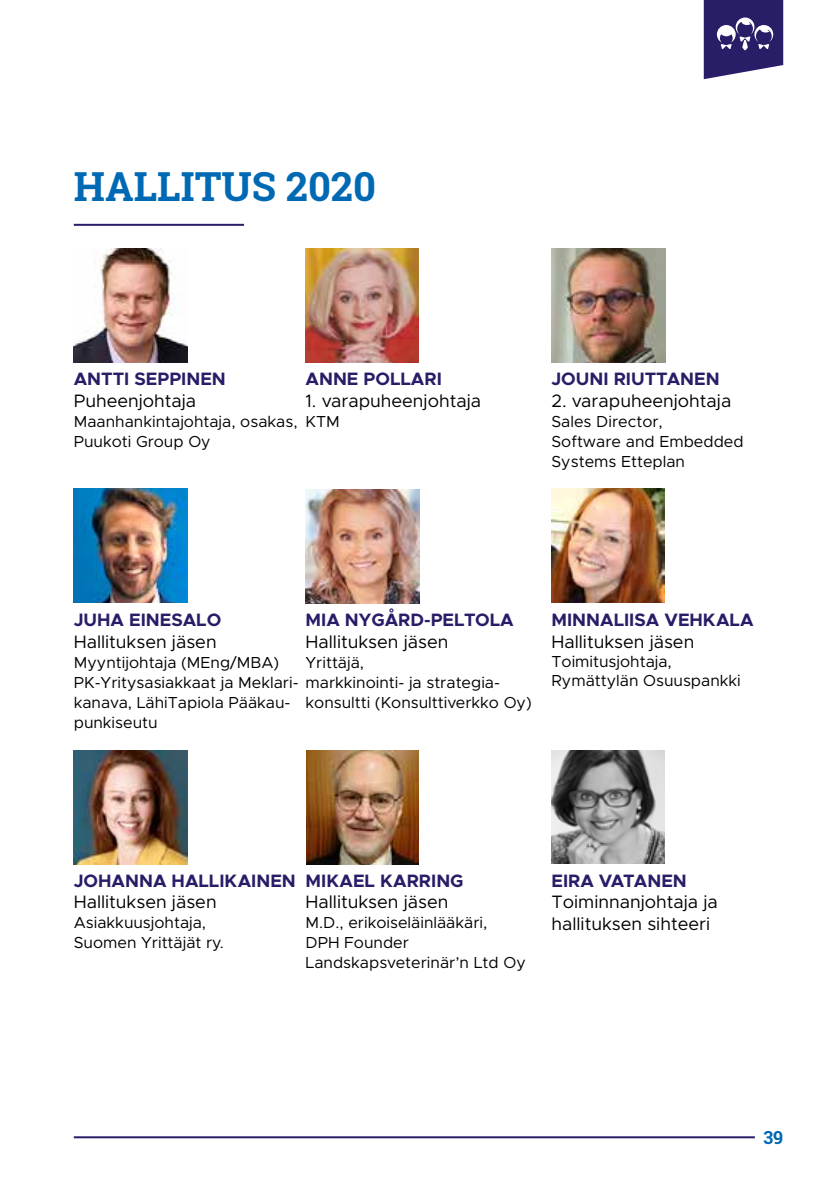
<style>
.page{position:relative;width:840px;height:1191px;background:#fff}
.page>*{position:absolute;margin:0;border:0;box-sizing:border-box;transform-origin:0 0}
.Otsikko{font:700 40px "Roboto Slab";color:#0069b4}
.Leipis{font:18px/21.6px "Metropolis";color:#000}
.Väliotsikko{font:700 18px "Metropolis";color:#281d67}
.t1{font:700 18px "Roboto Slab";color:#0069b4}
.Hallitustittelit{font:16px/20px "Metropolis";color:#000}
.Leipis-2{font:16px "Metropolis";color:#000}
</style>
<div class="page">
<hr style="left:74px;top:1136px;width:680px;height:2px;background:#281d67">
<hr style="left:74px;top:224px;width:170px;height:2px;background:#281d67">
<img style="left:305px;top:490px;width:114px;height:113px">
<img style="left:551px;top:750px;width:113px;height:113px">
<svg style="left:703px;top:0;width:79px;height:79px;background:#4e4582"></svg>
<img style="left:74px;top:249px;width:113px;height:113px">
<img style="left:305px;top:249px;width:113px;height:113px">
<img style="left:551px;top:249px;width:113px;height:113px">
<img style="left:74px;top:488px;width:113px;height:114px">
<img style="left:551px;top:488px;width:113px;height:114px">
<img style="left:74px;top:750px;width:113px;height:114px">
<img style="left:306px;top:750px;width:112px;height:114px">
<p class="Otsikko" style="left:74px;top:159px;width:303px">HALLITUS 2020</p>
<p class="Väliotsikko" style="left:74px;top:367px;width:153px">ANTTI SEPPINEN</p>
<p class="Leipis" style="left:74px;top:390px;width:124px">Puheenjohtaja</p>
<p class="Hallitustittelit" style="left:74px;top:411px;width:225px">Maanhankintajohtaja, osakas,<br>Puukoti Group Oy</p>
<p class="Väliotsikko" style="left:305px;top:367px;width:138px">ANNE POLLARI</p>
<p class="Leipis" style="left:305px;top:390px;width:177px">1. varapuheenjohtaja</p>
<p class="Hallitustittelit" style="left:305px;top:411px;width:36px">KTM</p>
<p class="Väliotsikko" style="left:551px;top:367px;width:170px">JOUNI RIUTTANEN</p>
<p class="Leipis" style="left:551px;top:390px;width:181px">2. varapuheenjohtaja</p>
<p class="Hallitustittelit" style="left:551px;top:411px;width:193px">Sales Director,<br>Software and Embedded</p>
<p class="Hallitustittelit" style="left:551px;top:451px;width:135px">Systems Etteplan</p>
<p class="Väliotsikko" style="left:305px;top:608px;width:210px">MIA NYGÅRD-PELTOLA</p>
<p class="Leipis" style="left:305px;top:630px;width:144px">Hallituksen jäsen</p>
<p class="Hallitustittelit" style="left:305px;top:652px;width:60px">Yrittäjä,</p>
<p class="Hallitustittelit" style="left:305px;top:692px;width:228px">konsultti (Konsulttiverkko Oy)</p>
<p class="Väliotsikko" style="left:74px;top:608px;width:149px">JUHA EINESALO</p>
<p class="Leipis" style="left:74px;top:630px;width:144px">Hallituksen jäsen</p>
<p class="Hallitustittelit" style="left:74px;top:652px;width:427px">Myyntijohtaja (MEng/MBA)<br>PK-Yritysasiakkaat ja Meklari- markkinointi- ja strategia&shy;kanava, LähiTapiola Pääkau-<br>punkiseutu</p>
<p class="Väliotsikko" style="left:551px;top:608px;width:203px">MINNALIISA VEHKALA</p>
<p class="Leipis" style="left:551px;top:630px;width:144px">Hallituksen jäsen</p>
<p class="Leipis-2" style="left:551px;top:651px;width:122px">Toimitusjohtaja,</p>
<p class="Leipis-2" style="left:551px;top:670px;width:191px">Rymättylän Osuuspankki</p>
<p class="Väliotsikko" style="left:74px;top:869px;width:223px">JOHANNA HALLIKAINEN</p>
<p class="Leipis" style="left:74px;top:891px;width:144px">Hallituksen jäsen</p>
<p class="Hallitustittelit" style="left:74px;top:912px;width:134px">Asiakkuusjohtaja,</p>
<p class="Hallitustittelit" style="left:74px;top:932px;width:151px">Suomen Yrittäjät ry.</p>
<p class="Väliotsikko" style="left:305px;top:869px;width:160px">MIKAEL KARRING</p>
<p class="Leipis" style="left:305px;top:891px;width:144px">Hallituksen jäsen</p>
<p class="Hallitustittelit" style="left:305px;top:912px;width:222px">M.D., erikoiseläinlääkäri,<br>DPH Founder<br>Landskapsveterinär’n Ltd Oy</p>
<p class="Väliotsikko" style="left:551px;top:869px;width:137px">EIRA VATANEN</p>
<p class="Leipis" style="left:551px;top:891px;width:168px">Toiminnanjohtaja ja hallituksen sihteeri</p>
<p class="t1" style="left:763px;top:1125px;width:21px">39</p>
</div>
